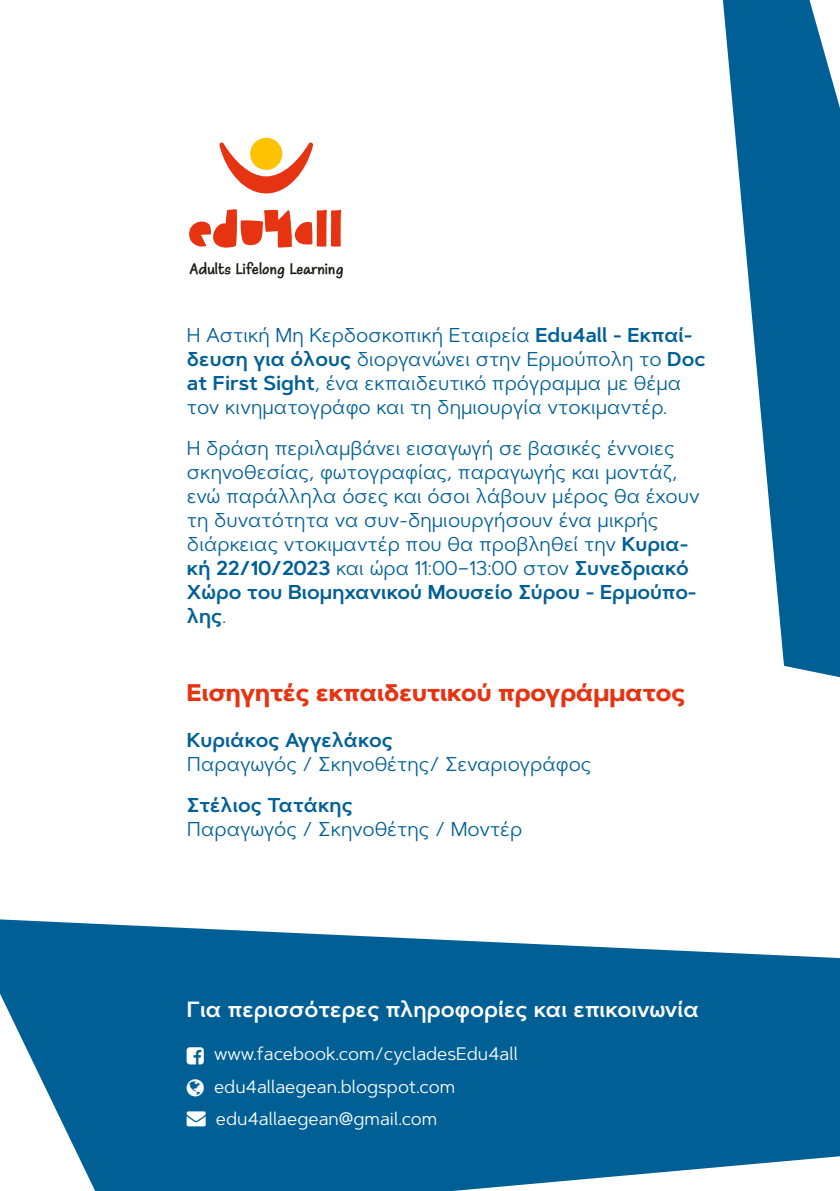
<style>
.page{position:relative;width:840px;height:1191px;background:#fff}
.page>*{position:absolute;margin:0;border:0;box-sizing:border-box;transform-origin:0 0}
.t1{font:700 24px "Artegra Sans";color:#e63312}
.t2{font:600 22px "Artegra Sans";color:#fff}
.t3{font:20px/24px "Artegra Sans";color:#006096}
.t4{font:600 20px "Artegra Sans";color:#006096}
.t5{font:700 18.4px "Maku";color:#1d1d1b}
.t6{font:18px/32.6px "Artegra Sans";color:#fff}
.s1{font-weight:600}
</style>
<div class="page">
<svg style="left:0;top:919px;width:839px;height:272px;fill:#006096"></svg>
<svg style="left:189px;top:209px;width:152px;height:39px"></svg>
<svg style="left:219px;top:141px;width:94px;height:52px"></svg>
<div style="left:250px;top:138px;width:32px;height:32px;background:#fdc300;border-radius:50%"></div>
<svg style="left:723px;top:0;width:116px;height:677px;fill:#006096"></svg>
<svg style="left:187px;top:1047px;width:17px;height:17px"></svg>
<svg style="left:187px;top:1079px;width:17px;height:17px"></svg>
<p class="t5" style="left:190px;top:257px;width:155px">Adults Lifelong Learning</p>
<p class="t3" style="left:187px;top:323px;width:519px">Η Αστική Μη Κερδοσκοπική Εταιρεία <span class="s1">Edu4all - Εκπαί&shy;δευση για όλους</span> διοργανώνει στην Ερμούπολη το <span class="s1">Doc at First Sight</span>, ένα εκπαιδευτικό πρόγραμμα με θέμα τον κινηματογράφο και τη δημιουργία ντοκιμαντέρ.</p>
<p class="t3" style="left:187px;top:436px;width:514px">Η δράση περιλαμβάνει εισαγωγή σε βασικές έννοιες σκηνοθεσίας, φωτογραφίας, παραγωγής και μοντάζ, ενώ παράλληλα όσες και όσοι λάβουν μέρος θα έχουν τη δυνατότητα να συν-δημιουργήσουν ένα μικρής διάρκειας ντοκιμαντέρ που θα προβληθεί την <span class="s1">Κυρια&shy;κή 22/10/2023</span> και ώρα 11:00–13:00 στον <span class="s1">Συνεδριακό Χώρο του Βιομηχανικού Μουσείο Σύρου - Ερμούπο&shy;λης</span>.</p>
<p class="t1" style="left:187px;top:674px;width:499px">Εισηγητές εκπαιδευτικού προγράμματος</p>
<p class="t4" style="left:187px;top:726px;width:207px">Κυριάκος Αγγελάκος</p>
<p class="t3" style="left:187px;top:752px;width:406px">Παραγωγός / Σκηνοθέτης/ Σεναριογράφος</p>
<p class="t4" style="left:187px;top:791px;width:167px">Στέλιος Τατάκης</p>
<p class="t3" style="left:187px;top:817px;width:337px">Παραγωγός / Σκηνοθέτης / Μοντέρ</p>
<p class="t2" style="left:187px;top:993px;width:513px">Για περισσότερες πληροφορίες και επικοινωνία</p>
<p class="t6" style="left:214px;top:1037px;width:305px">www.facebook.com/cycladesEdu4all edu4allaegean.blogspot.com</p>
<p class="t6" style="left:187px;top:1102px;width:252px">→ edu4allaegean@gmail.com</p>
</div>
